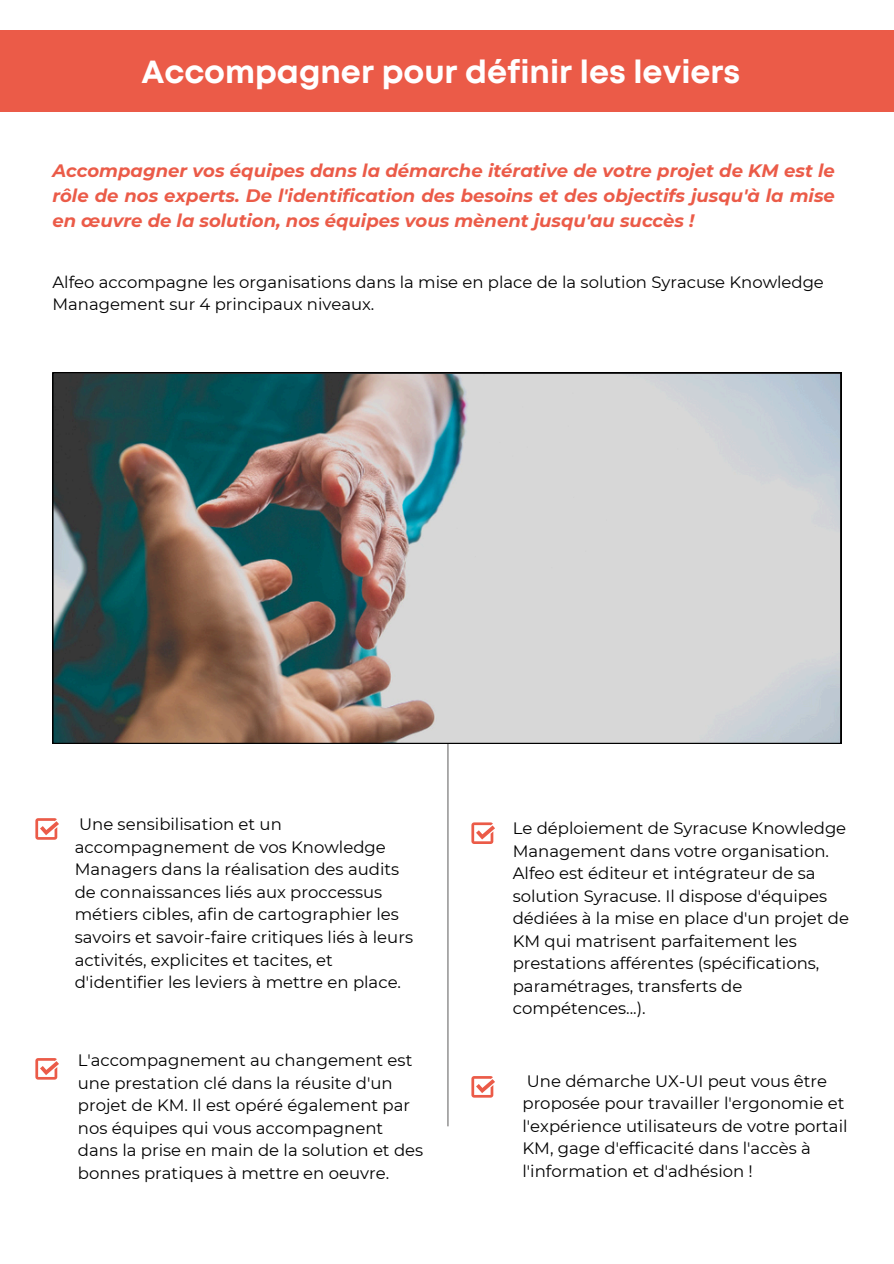
<style>
.page{position:relative;width:894px;height:1264px;background:#fff}
.page>*{position:absolute;margin:0;border:0;box-sizing:border-box;transform-origin:0 0}
.t1{font:700 31.95px "Mont";color:#fff}
.t2{font:italic 700 18px/24.8px "Montserrat";color:#eb5b48;text-align:justify}
.t3{font:16.5px/22.5px "Montserrat";color:#000}
</style>
<div class="page">
<svg style="left:35px;top:1058px;width:24px;height:21px"></svg>
<div style="left:0;top:30px;width:893px;height:81px;background:#eb5b48"></div>
<svg style="left:52px;top:373px;width:789px;height:371px;background:#9ea19f"></svg>
<hr style="left:447px;top:744px;width:1px;height:382px;background:#030202">
<svg style="left:35px;top:818px;width:24px;height:21px"></svg>
<svg style="left:471px;top:822px;width:24px;height:22px"></svg>
<svg style="left:471px;top:1076px;width:24px;height:21px"></svg>
<p class="t1" style="left:141px;top:60px;width:600px">Accompagner pour définir les leviers</p>
<p class="t2" style="left:52px;top:159px;width:783px">Accompagner vos équipes dans la démarche itérative de votre projet de KM est le rôle de nos experts. De l'identification des besoins et des objectifs jusqu'à la mise en œuvre de la solution, nos équipes vous mènent jusqu'au succès !</p>
<h2 class="t3" style="left:52px;top:270px;width:772px">Alfeo accompagne les organisations dans la mise en place de la solution Syracuse Knowledge<br>Management sur 4 principaux niveaux.</h2>
<p class="t3" style="left:75px;top:813px;width:340px">Une sensibilisation et un accompagnement de vos Knowledge Managers dans la réalisation des audits de connaissances liés aux proccessus métiers cibles, afin de cartographier les savoirs et savoir-faire critiques liés à leurs activités, explicites et tacites, et d'identifier les leviers à mettre en place.</p>
<p class="t3" style="left:78px;top:1048px;width:347px">L'accompagnement au changement est une prestation clé dans la réusite d'un projet de KM. Il est opéré également par nos équipes qui vous accompagnent dans la prise en main de la solution et des bonnes pratiques à mettre en oeuvre.</p>
<p class="t3" style="left:512px;top:817px;width:338px">Le déploiement de Syracuse Knowledge Management dans votre organisation.<br>Alfeo est éditeur et intégrateur de sa solution Syracuse. Il dispose d'équipes dédiées à la mise en place d'un projet de KM qui matrisent parfaitement les prestations afférentes (spécifications, paramétrages, transferts de compétences...).</p>
<p class="t3" style="left:522px;top:1069px;width:326px">Une démarche UX-UI peut vous être proposée pour travailler l'ergonomie et l'expérience utilisateurs de votre portail KM, gage d'efficacité dans l'accès à l'information et d'adhésion !</p>
</div>
